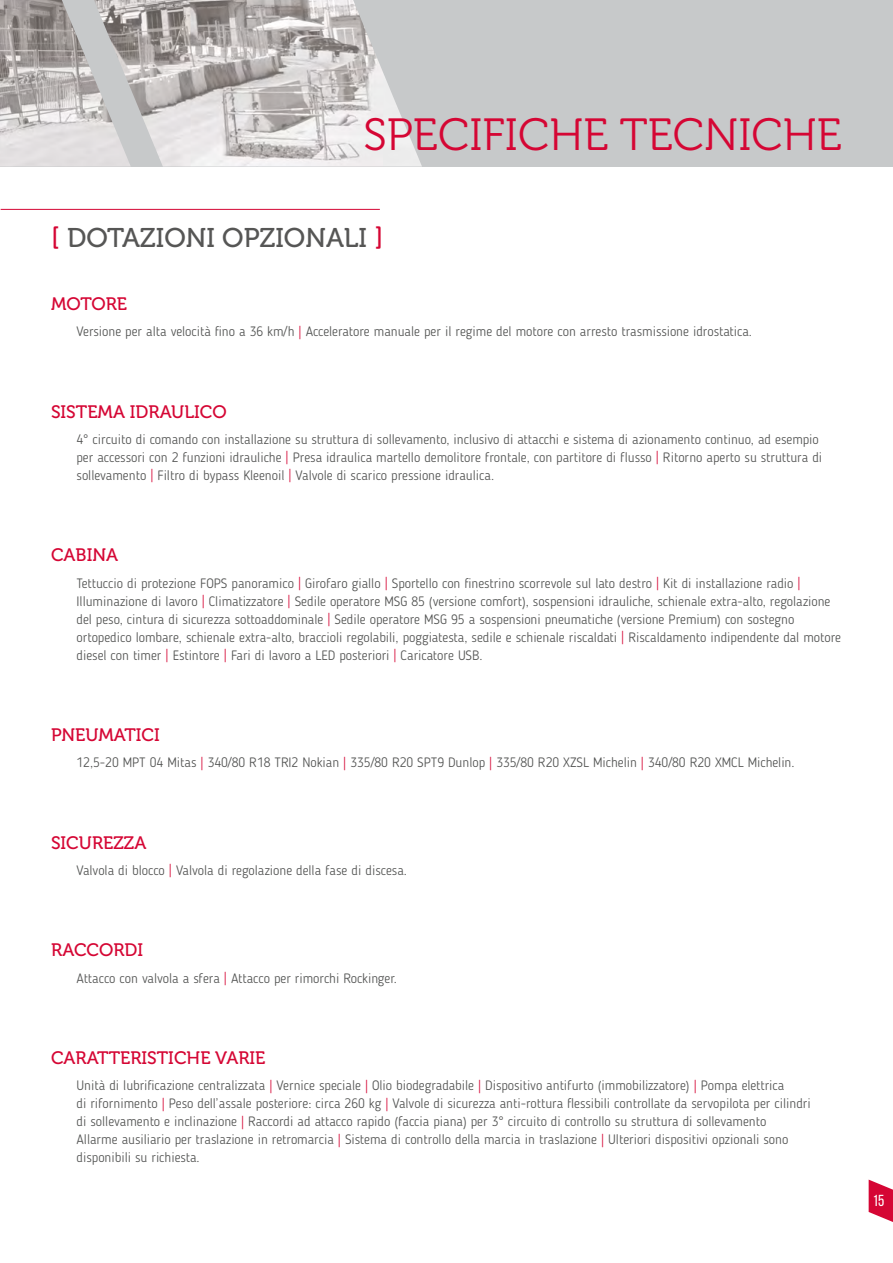
<style>
.page{position:relative;width:893px;height:1263px;background:#fff}
.page>*{position:absolute;margin:0;border:0;box-sizing:border-box;transform-origin:0 0}
.t1{font:45px "Museo 300";color:#d50634}
.t2{font:27px "Museo 500";color:#565655}
.t3{font:18px "Museo 500";color:#d50634}
.t4{font:15.9px "Bebas Neue";color:#fff}
.t5{font:300 13.5px/18px "Blogger Sans";color:#535453}
.s1{color:#d50634}
</style>
<div class="page">
<div style="left:0;top:0;width:893px;height:167px;background:#c7c9ca"></div>
<img style="left:0;top:0;width:422px;height:167px">
<hr style="left:1px;top:209px;width:379px;height:1px;background:#d50634">
<svg style="left:869px;top:1179px;width:24px;height:43px"></svg>
<h1 class="t1" style="left:364px;top:110px;width:480px">SPECIFICHE TECNICHE</h1>
<h2 class="t2" style="left:51px;top:223px;width:334px"><span class="s1">[</span> DOTAZIONI OPZIONALI <span class="s1">]</span></h2>
<h3 class="t3" style="left:51px;top:294px;width:78px">MOTORE</h3>
<p class="t5" style="left:77px;top:323px;width:677px">Versione per alta velocità fino a 36 km/h <span class="s1">|</span> Acceleratore manuale per il regime del motore con arresto trasmissione idrostatica.</p>
<h3 class="t3" style="left:51px;top:402px;width:177px">SISTEMA IDRAULICO</h3>
<p class="t5" style="left:77px;top:430px;width:747px">4° circuito di comando con installazione su struttura di sollevamento, inclusivo di attacchi e sistema di azionamento continuo, ad esempio per accessori con 2 funzioni idrauliche <span class="s1">|</span> Presa idraulica martello demolitore frontale, con partitore di flusso <span class="s1">|</span> Ritorno aperto su struttura di sollevamento <span class="s1">|</span> Filtro di bypass Kleenoil <span class="s1">|</span> Valvole di scarico pressione idraulica.</p>
<h3 class="t3" style="left:51px;top:545px;width:69px">CABINA</h3>
<p class="t5" style="left:77px;top:574px;width:766px">Tettuccio di protezione FOPS panoramico <span class="s1">|</span> Girofaro giallo <span class="s1">|</span> Sportello con finestrino scorrevole sul lato destro <span class="s1">|</span> Kit di installazione radio <span class="s1">| </span>Illuminazione di lavoro <span class="s1">|</span> Climatizzatore <span class="s1">|</span> Sedile operatore MSG 85 (versione comfort), sospensioni idrauliche, schienale extra-alto, regolazione del peso, cintura di sicurezza sottoaddominale <span class="s1">|</span> Sedile operatore MSG 95 a sospensioni pneumatiche (versione Premium) con sostegno ortopedico lombare, schienale extra-alto, braccioli regolabili, poggiatesta, sedile e schienale riscaldati <span class="s1">|</span> Riscaldamento indipendente dal motore diesel con timer <span class="s1">|</span> Estintore <span class="s1">|</span> Fari di lavoro a LED posteriori <span class="s1">|</span> Caricatore USB.</p>
<h3 class="t3" style="left:51px;top:725px;width:110px">PNEUMATICI</h3>
<p class="t5" style="left:77px;top:754px;width:720px">12,5-20 MPT 04 Mitas <span class="s1">|</span> 340/80 R18 TRI2 Nokian <span class="s1">|</span> 335/80 R20 SPT9 Dunlop <span class="s1">|</span> 335/80 R20 XZSL Michelin <span class="s1">|</span> 340/80 R20 XMCL Michelin.</p>
<h3 class="t3" style="left:51px;top:832px;width:97px">SICUREZZA</h3>
<p class="t5" style="left:77px;top:861px;width:332px">Valvola di blocco <span class="s1">|</span> Valvola di regolazione della fase di discesa.</p>
<h3 class="t3" style="left:51px;top:940px;width:94px">RACCORDI</h3>
<p class="t5" style="left:77px;top:969px;width:322px">Attacco con valvola a sfera <span class="s1">|</span> Attacco per rimorchi Rockinger.</p>
<h3 class="t3" style="left:51px;top:1048px;width:216px">CARATTERISTICHE VARIE</h3>
<p class="t5" style="left:77px;top:1077px;width:736px">Unità di lubrificazione centralizzata <span class="s1">|</span> Vernice speciale <span class="s1">|</span> Olio biodegradabile <span class="s1">|</span> Dispositivo antifurto (immobilizzatore) <span class="s1">|</span> Pompa elettrica<br>di rifornimento <span class="s1">|</span> Peso dell’assale posteriore: circa 260 kg <span class="s1">|</span> Valvole di sicurezza anti-rottura flessibili controllate da servopilota per cilindri di sollevamento e inclinazione <span class="s1">|</span> Raccordi ad attacco rapido (faccia piana) per 3° circuito di controllo su struttura di sollevamento Allarme ausiliario per traslazione in retromarcia <span class="s1">|</span> Sistema di controllo della marcia in traslazione <span class="s1">|</span> Ulteriori dispositivi opzionali sono disponibili su richiesta.</p>
<p class="t4" style="left:873px;top:1192px;width:13px">15</p>
</div>
